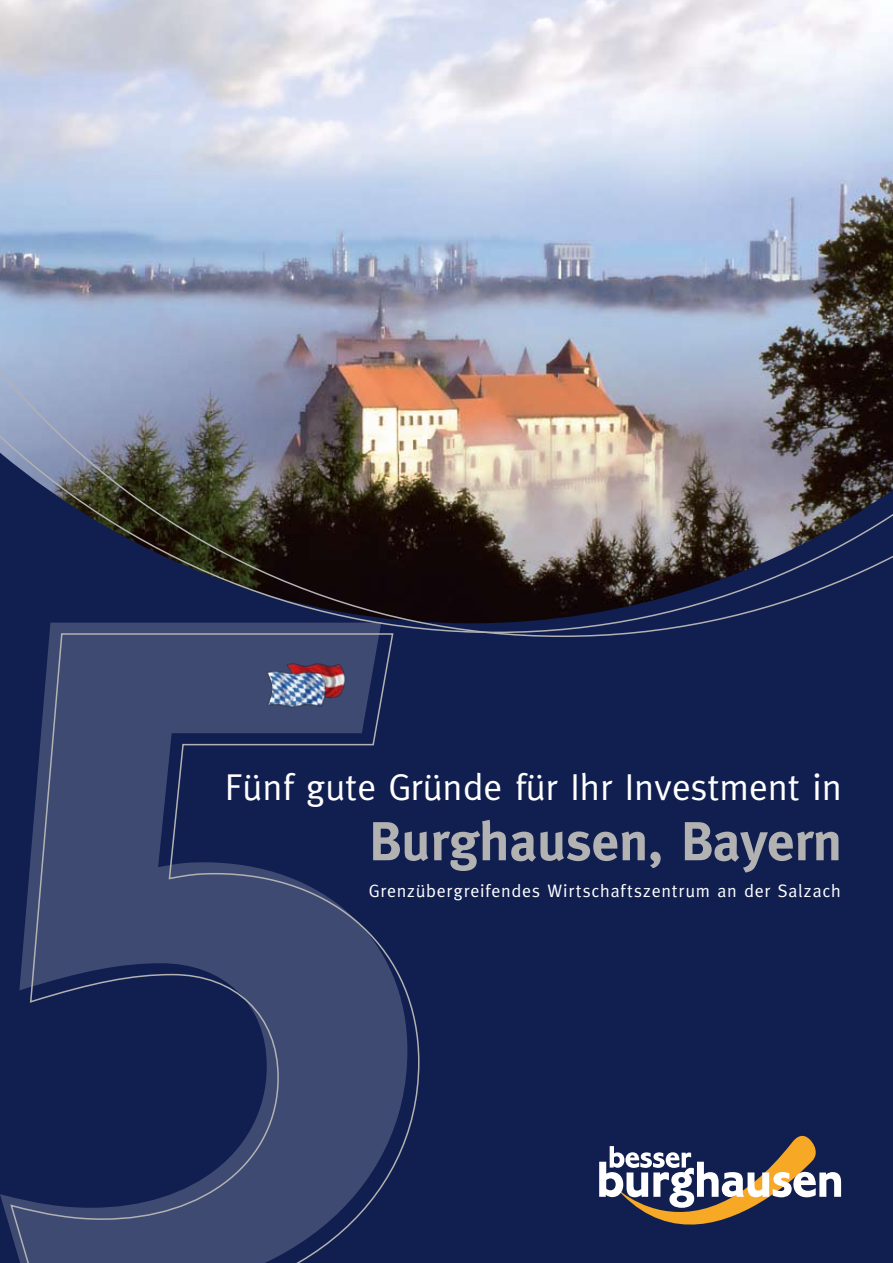
<style>
.page{position:relative;width:893px;height:1263px;background:#111f50}
.page>*{position:absolute;margin:0;border:0;box-sizing:border-box;transform-origin:0 0}
.t1{font:700 54.75px "Meta";color:#b2b2b2}
.t2{font:37.5px "Meta";color:#fff}
.t3{font:18px "Meta";letter-spacing:.05em;color:#fff}
</style>
<div class="page">
<svg style="left:9px;top:637px;width:411px;height:626px"></svg>
<svg style="left:599px;top:1135px;width:242px;height:90px"></svg>
<img style="left:280px;top:660px;width:66px;height:40px">
<img style="left:260px;top:668px;width:68px;height:41px">
<img style="left:0;top:0;width:893px;height:633px">
<h2 class="t2" style="left:225px;top:765px;width:619px">Fünf gute Gründe für Ihr Investment in</h2>
<h1 class="t1" style="left:369px;top:810px;width:474px">Burghausen, Bayern</h1>
<p class="t3" style="left:369px;top:880px;width:473px">Grenzübergreifendes Wirtschaftszentrum an der Salzach</p>
</div>
